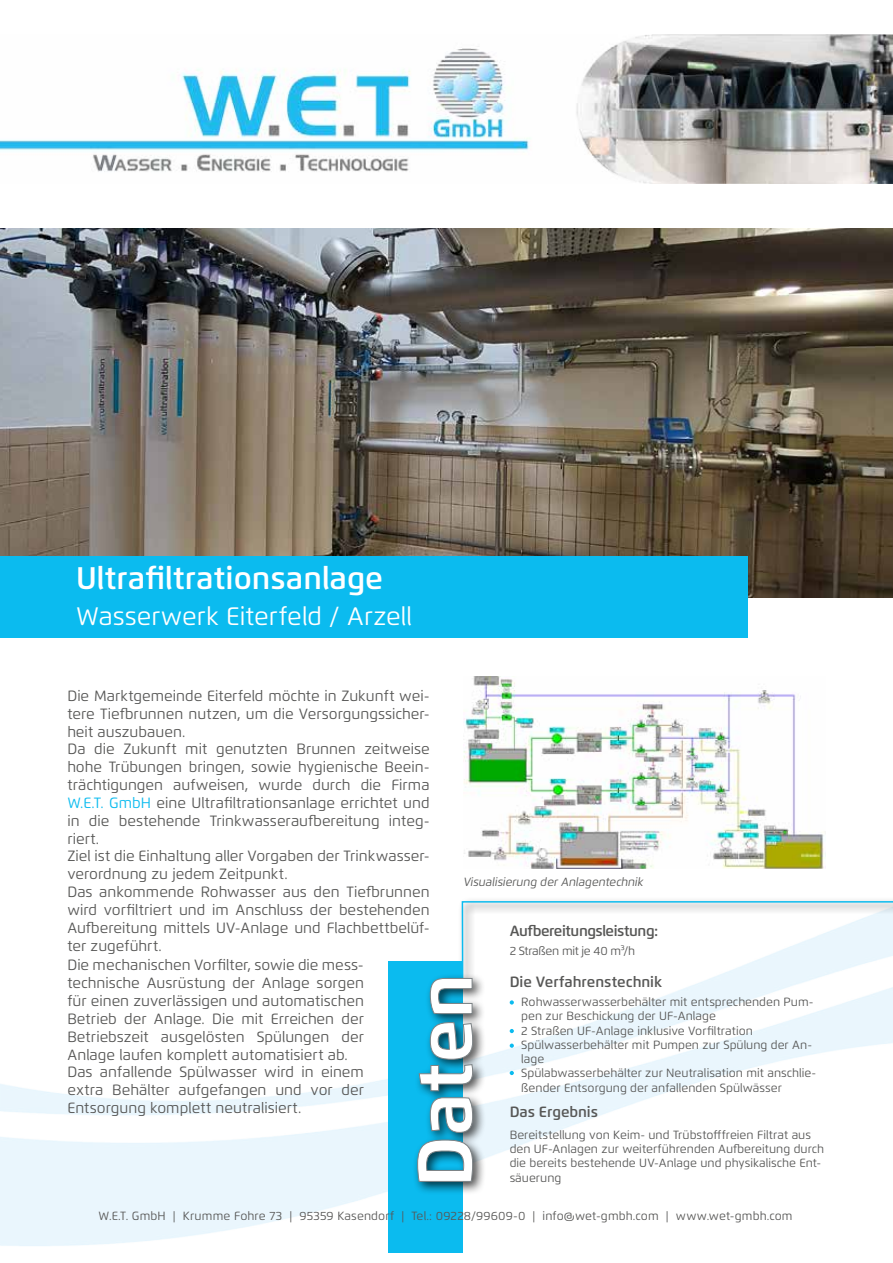
<style>
.page{position:relative;width:893px;height:1263px;background:#fff}
.page>*{position:absolute;margin:0;border:0;box-sizing:border-box;transform-origin:0 0}
.t1{font:600 31.2px "Flexo";letter-spacing:.005em;color:#fff}
.t2{font:25.2px "Flexo";color:#fff}
.t3{font:14.85px/17.9px "Flexo";color:#575756}
.t4{font:600 14.85px "Flexo";letter-spacing:-.005em;color:#575756}
.t5{font:600 14.85px "Flexo";letter-spacing:-.03em;color:#575756}
.t6{font:11.85px/14.2px "Flexo";color:#575756}
.t7{font:italic 11.85px "Flexo";color:#575756}
.t8{font:11.85px "Flexo";letter-spacing:-.03em;color:#575756}
.s1{color:#0bbbef}
</style>
<div class="page">
<img style="left:463px;top:677px;width:363px;height:191px">
<img style="left:0;top:229px;width:893px;height:369px">
<div style="left:0;top:556px;width:748px;height:81px;background:#0bbbef"></div>
<div style="left:457px;top:897px;width:436px;height:93px;background:#f6f6f6"></div>
<img style="left:0;top:34px;width:893px;height:149px">
<div style="left:388px;top:961px;width:75px;height:292px;background:#0bbbef"></div>
<div style="left:412px;top:973px;width:74px;height:222px;background:#000;opacity:.75"></div>
<svg style="left:417px;top:901px;width:476px;height:281px"></svg>
<h1 class="t1" style="left:76px;top:559px;width:309px">Ultrafiltrationsanlage</h1>
<h2 class="t2" style="left:76px;top:601px;width:338px">Wasserwerk Eiterfeld / Arzell</h2>
<p class="t3" style="left:67px;top:687px;width:364px">Die Marktgemeinde Eiterfeld möchte in Zukunft wei&shy;tere Tiefbrunnen nutzen, um die Versorgungssicher&shy;heit auszubauen.<br>Da die Zukunft mit genutzten Brunnen zeitweise hohe Trübungen bringen, sowie hygienische Beein&shy;trächtigungen aufweisen, wurde durch die Firma <span class="s1">W.E.T. GmbH</span> eine Ultrafiltrationsanlage errichtet und in die bestehende Trinkwasseraufbereitung integ&shy;riert.<br>Ziel ist die Einhaltung aller Vorgaben der Trinkwasser&shy;verordnung zu jedem Zeitpunkt.<br>Das ankommende Rohwasser aus den Tiefbrunnen wird vorfiltriert und im Anschluss der bestehenden Aufbereitung mittels UV-Anlage und Flachbettbelüf&shy;ter zugeführt.</p>
<p class="t3" style="left:67px;top:956px;width:298px">Die mechanischen Vorfilter, sowie die mess&shy;technische Ausrüstung der Anlage sorgen für einen zuverlässigen und automatischen Betrieb der Anlage. Die mit Erreichen der Betriebszeit ausgelösten Spülungen der Anlage laufen komplett automatisiert ab.<br>Das anfallende Spülwasser wird in einem extra Behälter aufgefangen und vor der Entsorgung komplett neutralisiert.</p>
<p class="t7" style="left:463px;top:875px;width:182px">Visualisierung der Anlagentechnik</p>
<p class="t5" style="left:510px;top:921px;width:150px">Aufbereitungsleistung:</p>
<p class="t8" style="left:510px;top:943px;width:127px">2 Straßen mit je 40 m³/h</p>
<p class="t4" style="left:510px;top:973px;width:154px">Die Verfahrenstechnik</p>
<p class="t6" style="left:521px;top:995px;width:296px">Rohwasserwasserbehälter mit entsprechenden Pum&shy;pen zur Beschickung der UF-Anlage<br>2 Straßen UF-Anlage inklusive Vorfiltration Spülwasserbehälter mit Pumpen zur Spülung der An&shy;lage<br>Spülabwasserbehälter zur Neutralisation mit anschlie&shy;ßender Entsorgung der anfallenden Spülwässer</p>
<p class="t6" style="left:510px;top:1127px;width:316px">Bereitstellung von Keim- und Trübstofffreien Filtrat aus den UF-Anlagen zur weiterführenden Aufbereitung durch die bereits bestehende UV-Anlage und physikalische Ent&shy;säuerung</p>
<p class="t4" style="left:510px;top:1102px;width:90px">Das Ergebnis</p>
<p class="t6" style="left:99px;top:1209px;width:695px">W.E.T. GmbH | Krumme Fohre 73 | 95359 Kasendorf | Tel.: 09228/99609-0 | info@wet-gmbh.com | www.wet-gmbh.com</p>
</div>
